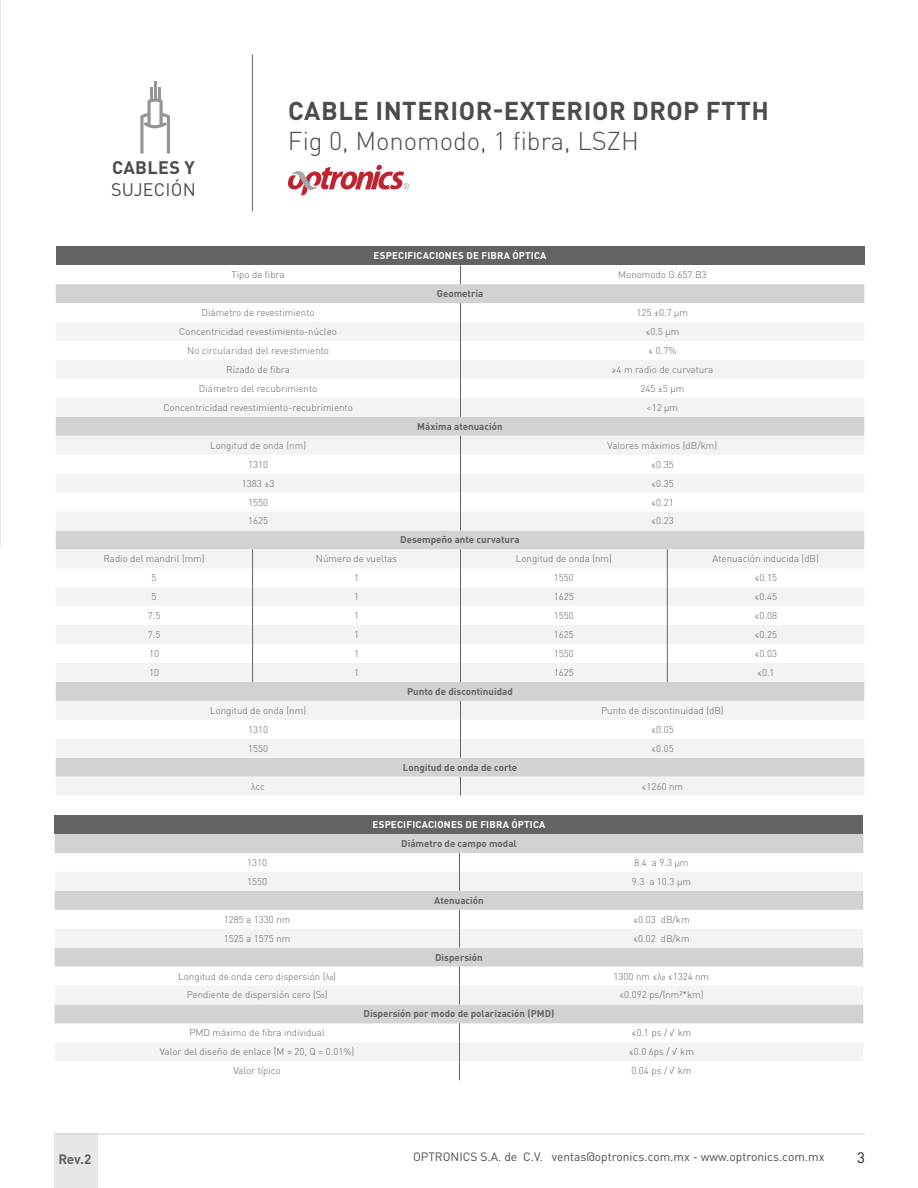
<style>
.page{position:relative;width:918px;height:1188px;background:#fff}
.page>*{position:absolute;margin:0;border:0;box-sizing:border-box;transform-origin:0 0}
.t1{font:700 25.5px "DIN Pro";letter-spacing:.02em;color:#4b4c4d}
.t2{font:300 25.5px "DIN Pro";color:#4b4c4d}
.t3{font:18px "DIN Pro";letter-spacing:.01em;color:#4b4c4d}
.t4{font:700 18px "DIN Pro";letter-spacing:.02em;color:#4b4c4d}
.t5{font:15px "DIN Pro";color:#231f20}
.t6{font:700 13.5px "DIN Pro";color:#636366}
.t7{font:12px "DIN Pro";color:#4b4c4d}
.t8{font:300 9.75px "DIN Pro";color:#636366}
.t9{font:700 9.75px "DIN Pro";color:#636366}
.t10{font:700 9.75px "DIN Pro";letter-spacing:.02em;color:#fff}
</style>
<div class="page">
<div style="left:54px;top:1134px;width:44px;height:54px;background:#e6e7e9"></div>
<hr style="left:55px;top:1134px;width:810px;height:1px;background:#d1d2d4">
<hr style="left:252px;top:54px;width:1px;height:157px;background:#636366">
<svg style="left:288px;top:165px;width:121px;height:30px"></svg>
<hr style="left:154px;top:82px;width:3px;height:18px;background:#949594">
<svg style="left:140px;top:87px;width:30px;height:67px"></svg>
<hr style="left:0;top:0;width:1px;height:545px;background:#e6e7e9">
<div style="left:56px;top:246px;width:808px;height:19px;background:#636366"></div>
<div style="left:56px;top:284px;width:808px;height:19px;background:#d1d2d4"></div>
<svg style="left:56px;top:322px;width:808px;height:473px;fill:#f2f3f4"></svg>
<svg style="left:460px;top:265px;width:1px;height:19px"></svg>
<svg style="left:460px;top:303px;width:1px;height:114px"></svg>
<svg style="left:460px;top:436px;width:1px;height:94px"></svg>
<svg style="left:252px;top:549px;width:1px;height:133px"></svg>
<svg style="left:460px;top:549px;width:1px;height:133px"></svg>
<svg style="left:667px;top:549px;width:1px;height:133px"></svg>
<svg style="left:460px;top:701px;width:1px;height:57px"></svg>
<svg style="left:460px;top:777px;width:1px;height:19px"></svg>
<div style="left:55px;top:815px;width:808px;height:19px;background:#636366"></div>
<div style="left:55px;top:834px;width:808px;height:19px;background:#d1d2d4"></div>
<svg style="left:55px;top:872px;width:808px;height:189px"></svg>
<svg style="left:459px;top:853px;width:1px;height:38px"></svg>
<svg style="left:459px;top:910px;width:1px;height:38px"></svg>
<svg style="left:459px;top:967px;width:1px;height:37px"></svg>
<svg style="left:459px;top:1023px;width:1px;height:57px"></svg>
<h2 class="t4" style="left:112px;top:153px;width:84px">CABLES Y</h2>
<h2 class="t3" style="left:111px;top:177px;width:86px">SUJECIÓN</h2>
<h1 class="t1" style="left:288px;top:89px;width:482px">CABLE INTERIOR-EXTERIOR DROP FTTH</h1>
<h1 class="t2" style="left:288px;top:121px;width:353px">Fig 0, Monomodo, 1 fibra, LSZH</h1>
<p class="t10" style="left:374px;top:248px;width:174px">ESPECIFICACIONES DE FIBRA ÓPTICA</p>
<p class="t8" style="left:232px;top:267px;width:54px">Tipo de fibra</p>
<p class="t8" style="left:618px;top:267px;width:90px">Monomodo G.657.B3</p>
<p class="t9" style="left:437px;top:285px;width:48px">Geometría</p>
<p class="t8" style="left:202px;top:305px;width:115px">Diámetro de revestimiento</p>
<p class="t8" style="left:637px;top:305px;width:53px">125 ±0.7 µm</p>
<p class="t8" style="left:179px;top:324px;width:159px">Concentricidad revestimiento-núcleo</p>
<p class="t8" style="left:645px;top:324px;width:36px">≤0.5 µm</p>
<p class="t8" style="left:187px;top:343px;width:143px">No circularidad del revestimiento</p>
<p class="t8" style="left:648px;top:343px;width:30px">≤ 0.7%</p>
<p class="t8" style="left:226px;top:362px;width:65px">Rizado de fibra</p>
<p class="t8" style="left:612px;top:362px;width:103px">≥4 m radio de curvatura</p>
<p class="t8" style="left:199px;top:381px;width:120px">Diámetro del recubrimiento</p>
<p class="t8" style="left:640px;top:381px;width:46px">245 ±5 µm</p>
<p class="t8" style="left:163px;top:400px;width:191px">Concentricidad revestimiento-recubrimiento</p>
<p class="t8" style="left:647px;top:400px;width:33px">&lt;12 µm</p>
<p class="t9" style="left:417px;top:418px;width:87px">Máxima atenuación</p>
<p class="t8" style="left:210px;top:438px;width:98px">Longitud de onda (nm)</p>
<p class="t8" style="left:608px;top:438px;width:111px">Valores máximos (dB/km)</p>
<p class="t8" style="left:248px;top:457px;width:22px">1310</p>
<p class="t8" style="left:651px;top:457px;width:24px">≤0.35</p>
<p class="t8" style="left:242px;top:476px;width:34px">1383 ±3</p>
<p class="t8" style="left:651px;top:476px;width:24px">≤0.35</p>
<p class="t8" style="left:248px;top:494px;width:22px">1550</p>
<p class="t8" style="left:651px;top:494px;width:24px">≤0.21</p>
<p class="t8" style="left:248px;top:513px;width:22px">1625</p>
<p class="t8" style="left:651px;top:513px;width:24px">≤0.23</p>
<p class="t9" style="left:400px;top:532px;width:121px">Desempeño ante curvatura</p>
<p class="t8" style="left:104px;top:551px;width:103px">Radio del mandril (mm)</p>
<p class="t8" style="left:316px;top:551px;width:83px">Número de vueltas</p>
<p class="t8" style="left:516px;top:551px;width:98px">Longitud de onda (nm)</p>
<p class="t8" style="left:713px;top:551px;width:108px">Atenuación inducida (dB)</p>
<p class="t8" style="left:152px;top:570px;width:7px">5</p>
<p class="t8" style="left:354px;top:570px;width:7px">1</p>
<p class="t8" style="left:554px;top:570px;width:22px">1550</p>
<p class="t8" style="left:755px;top:570px;width:24px">≤0.15</p>
<p class="t8" style="left:152px;top:589px;width:7px">5</p>
<p class="t8" style="left:354px;top:589px;width:7px">1</p>
<p class="t8" style="left:554px;top:589px;width:22px">1625</p>
<p class="t8" style="left:755px;top:589px;width:24px">≤0.45</p>
<p class="t8" style="left:148px;top:608px;width:14px">7.5</p>
<p class="t8" style="left:354px;top:608px;width:7px">1</p>
<p class="t8" style="left:554px;top:608px;width:22px">1550</p>
<p class="t8" style="left:755px;top:608px;width:24px">≤0.08</p>
<p class="t8" style="left:148px;top:627px;width:14px">7.5</p>
<p class="t8" style="left:354px;top:627px;width:7px">1</p>
<p class="t8" style="left:554px;top:627px;width:22px">1625</p>
<p class="t8" style="left:755px;top:627px;width:24px">≤0.25</p>
<p class="t8" style="left:149px;top:646px;width:12px">10</p>
<p class="t8" style="left:354px;top:646px;width:7px">1</p>
<p class="t8" style="left:554px;top:646px;width:22px">1550</p>
<p class="t8" style="left:755px;top:646px;width:24px">≤0.03</p>
<p class="t8" style="left:149px;top:665px;width:12px">10</p>
<p class="t8" style="left:354px;top:665px;width:7px">1</p>
<p class="t8" style="left:554px;top:665px;width:22px">1625</p>
<p class="t8" style="left:757px;top:665px;width:19px">≤0.1</p>
<p class="t9" style="left:407px;top:683px;width:107px">Punto de discontinuidad</p>
<p class="t8" style="left:210px;top:703px;width:98px">Longitud de onda (nm)</p>
<p class="t8" style="left:601px;top:703px;width:124px">Punto de discontinuidad (dB)</p>
<p class="t8" style="left:248px;top:722px;width:22px">1310</p>
<p class="t8" style="left:651px;top:722px;width:24px">≤0.05</p>
<p class="t8" style="left:248px;top:741px;width:22px">1550</p>
<p class="t8" style="left:651px;top:741px;width:24px">≤0.05</p>
<p class="t9" style="left:403px;top:759px;width:116px">Longitud de onda de corte</p>
<p class="t8" style="left:251px;top:779px;width:16px">λcc</p>
<p class="t8" style="left:642px;top:779px;width:43px">≤1260 nm</p>
<p class="t10" style="left:373px;top:816px;width:174px">ESPECIFICACIONES DE FIBRA ÓPTICA</p>
<p class="t9" style="left:401px;top:835px;width:117px">Diámetro de campo modal</p>
<p class="t8" style="left:247px;top:855px;width:22px">1310</p>
<p class="t8" style="left:634px;top:855px;width:56px">8.4 a 9.3 μm</p>
<p class="t8" style="left:247px;top:874px;width:22px">1550</p>
<p class="t8" style="left:632px;top:874px;width:61px">9.3 a 10.3 μm</p>
<p class="t9" style="left:434px;top:892px;width:51px">Atenuación</p>
<p class="t8" style="left:224px;top:912px;width:68px">1285 a 1330 nm</p>
<p class="t8" style="left:633px;top:912px;width:58px">≤0.03 dB/km</p>
<p class="t8" style="left:224px;top:931px;width:68px">1525 a 1575 nm</p>
<p class="t8" style="left:633px;top:931px;width:58px">≤0.02 dB/km</p>
<p class="t9" style="left:435px;top:949px;width:49px">Dispersión</p>
<p class="t8" style="left:178px;top:968px;width:159px">Longitud de onda cero dispersión (λ0)</p>
<p class="t8" style="left:614px;top:968px;width:97px">1300 nm ≤λ0 ≤1324 nm</p>
<p class="t8" style="left:187px;top:987px;width:142px">Pendiente de dispersión cero (S0)</p>
<p class="t8" style="left:619px;top:987px;width:86px">≤0.092 ps/(nm2*km)</p>
<p class="t9" style="left:364px;top:1006px;width:192px">Dispersión por modo de polarización (PMD)</p>
<p class="t8" style="left:189px;top:1025px;width:137px">PMD máximo de fibra individual</p>
<p class="t8" style="left:631px;top:1025px;width:61px">≤0.1 ps / √ km</p>
<p class="t8" style="left:160px;top:1044px;width:196px">Valor del diseño de enlace (M = 20, Q = 0.01%)</p>
<p class="t8" style="left:629px;top:1044px;width:67px">≤0.0 6ps / √ km</p>
<p class="t8" style="left:233px;top:1063px;width:49px">Valor típico</p>
<p class="t8" style="left:631px;top:1063px;width:61px">0.04 ps / √ km</p>
<h3 class="t6" style="left:58px;top:1148px;width:34px">Rev.2</h3>
<p class="t7" style="left:413px;top:1149px;width:413px">OPTRONICS S.A. de C.V. ventas@optronics.com.mx - www.optronics.com.mx</p>
<h3 class="t5" style="left:857px;top:1148px;width:9px">3</h3>
</div>
